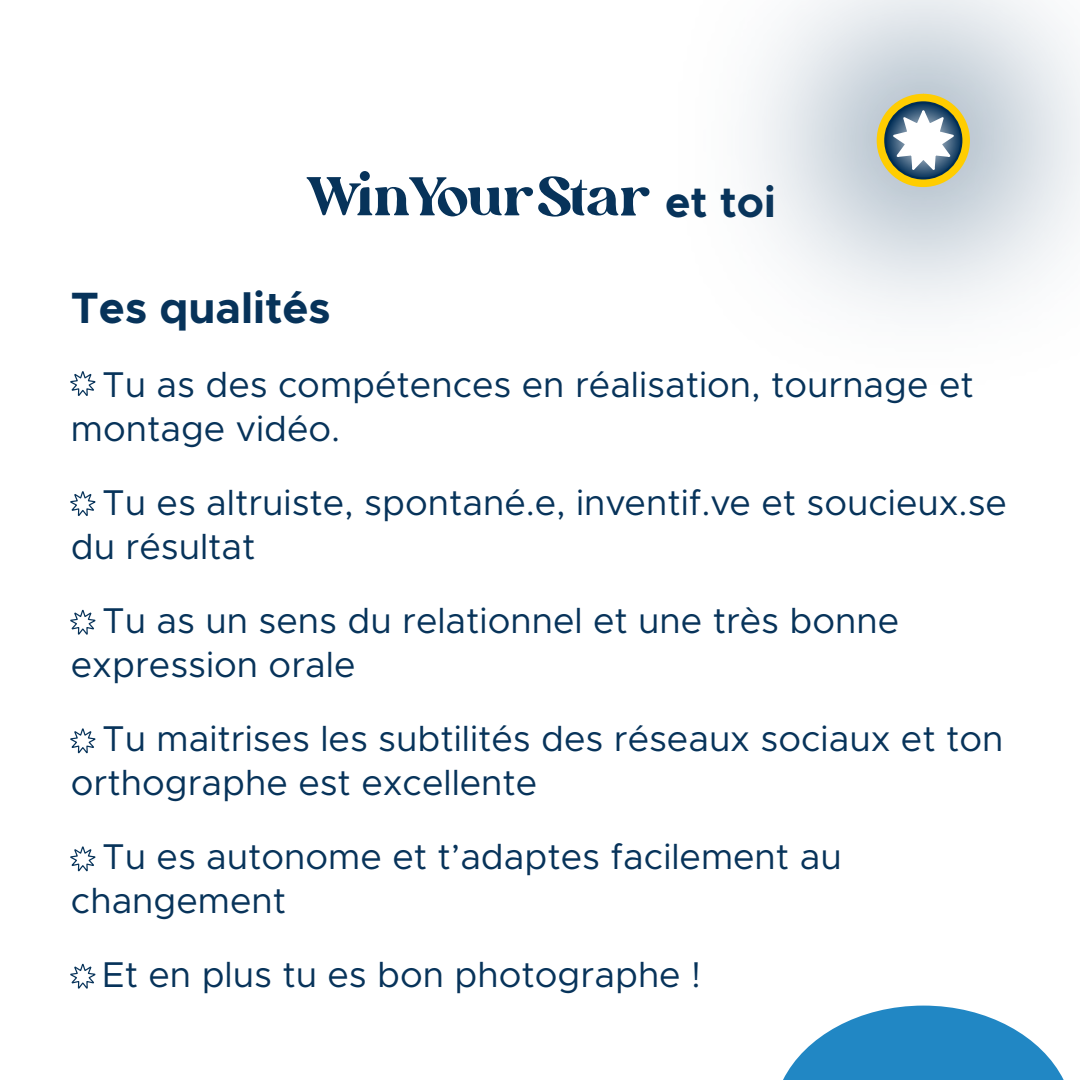
<style>
.page{position:relative;width:1080px;height:1080px;background:#fff}
.page>*{position:absolute;margin:0;border:0;box-sizing:border-box;transform-origin:0 0}
.t1{font:700 44px "Metropolis";color:#07335a}
.t2{font:700 43px "Metropolis";color:#07335a}
.t3{font:36px/44px "Metropolis";color:#07335a}
</style>
<div class="page">
<div style="left:360px;top:171px;width:10px;height:10px;background:#07335a;border-radius:50%"></div>
<svg style="left:306px;top:176px;width:344px;height:41px"></svg>
<svg style="left:70px;top:371px;width:26px;height:25px"></svg>
<svg style="left:70px;top:491px;width:26px;height:25px"></svg>
<svg style="left:70px;top:963px;width:26px;height:26px"></svg>
<svg style="left:70px;top:728px;width:26px;height:26px"></svg>
<svg style="left:70px;top:609px;width:26px;height:26px"></svg>
<svg style="left:70px;top:846px;width:26px;height:26px"></svg>
<svg style="left:783px;top:1006px;width:281px;height:74px"></svg>
<img style="left:754px;top:0;width:326px;height:312px">
<div style="left:877px;top:94px;width:93px;height:93px;background:#ffcd01;border:4px solid #ffcd01;border-radius:50%"></div>
<svg style="left:885px;top:102px;width:76px;height:76px"></svg>
<svg style="left:889px;top:108px;width:69px;height:66px"></svg>
<div style="left:884px;top:101px;width:78px;height:79px;border:2px solid #002d55;border-radius:50%"></div>
<p class="t1" style="left:71px;top:288px;width:261px">Tes qualités</p>
<p class="t2" style="left:665px;top:183px;width:112px">et toi</p>
<p class="t3" style="left:71px;top:364px;width:904px;text-indent:31px">Tu as des compétences en réalisation, tournage et montage vidéo.</p>
<p class="t3" style="left:71px;top:482px;width:938px;text-indent:31px">Tu es altruiste, spontané.e, inventif.ve et soucieux.se du résultat</p>
<p class="t3" style="left:71px;top:600px;width:830px;text-indent:31px">Tu as un sens du relationnel et une très bonne expression orale</p>
<p class="t3" style="left:71px;top:718px;width:934px;text-indent:31px">Tu maitrises les subtilités des réseaux sociaux et ton orthographe est excellente</p>
<p class="t3" style="left:71px;top:836px;width:772px;text-indent:31px">Tu es autonome et t’adaptes facilement au changement</p>
<p class="t3" style="left:102px;top:954px;width:600px">Et en plus tu es bon photographe !</p>
</div>
